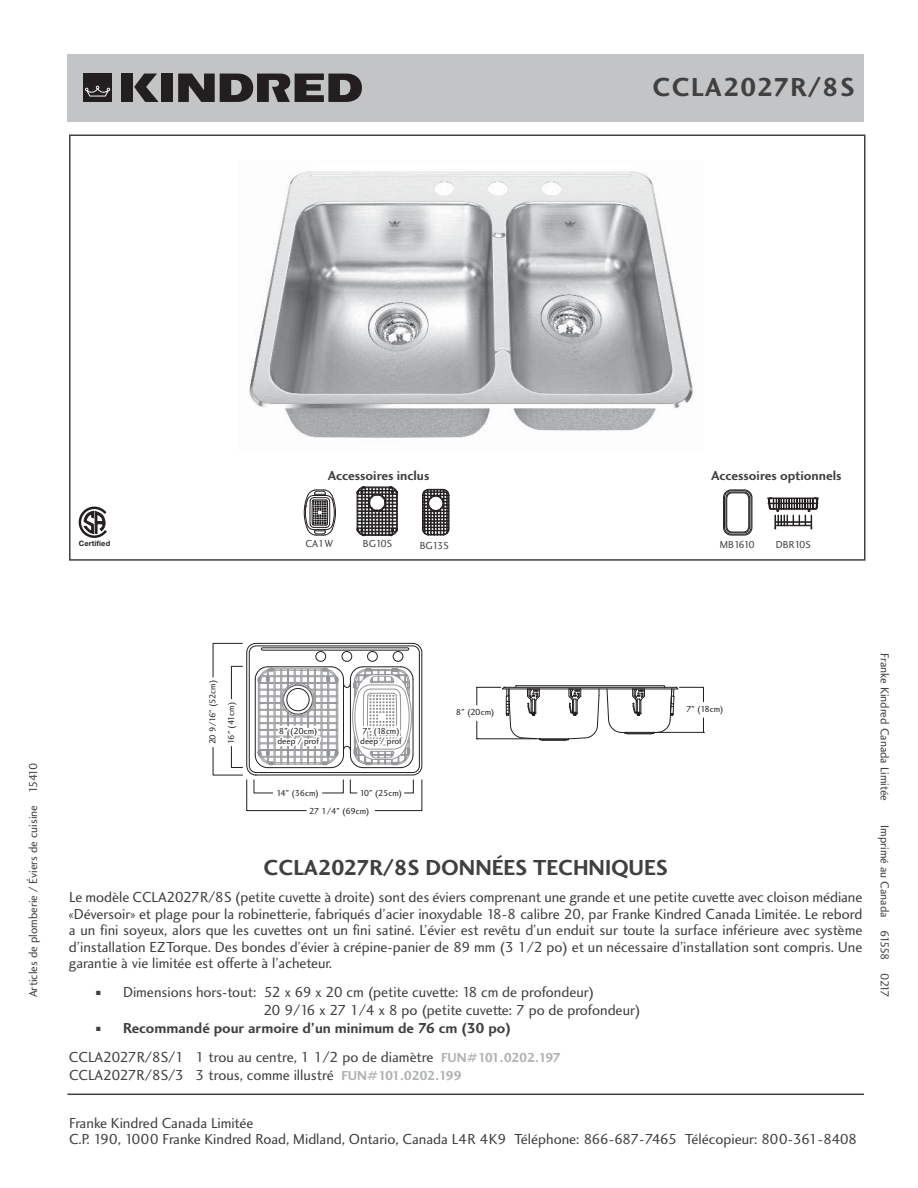
<style>
.page{position:relative;width:918px;height:1188px;background:#fff}
.page>*{position:absolute;margin:0;border:0;box-sizing:border-box;transform-origin:0 0}
.t1{font:27px "Charlotte Sans Bold Plain";letter-spacing:.05em;color:#404041}
.t2{font:22.5px "Charlotte Sans Bold Plain";color:#404041}
.t3{font:15px/16.5px "Charlotte Sans Book Plain";color:#404041}
.t4{font:15px "Charlotte Sans Bold Plain";color:#404041}
.t5{font:13.5px "Charlotte Sans Bold Plain";color:#404041}
.t6{font:12px "Charlotte Sans Book Plain";color:#404041}
.t7{font:10.5px "Charlotte Sans Book Plain";color:#404041}
.t8{font:9px/10.8px "Charlotte Sans Book Plain";color:#231f20}
.t9{font:700 7.5px "Helvetica Neue";letter-spacing:.02em;color:#231f20}
.s1{font-family:"Charlotte Sans Bold Plain";font-size:13.5px;color:#b0b2b4}
</style>
<div class="page">
<div style="left:68px;top:54px;width:796px;height:68px;background:#c2c4c6"></div>
<img style="left:249px;top:171px;width:445px;height:267px">
<div style="left:69px;top:135px;width:797px;height:426px;border:2px solid #404041"></div>
<hr style="left:67px;top:1094px;width:797px;height:1px;background:#404041">
<svg style="left:79px;top:507px;width:30px;height:54px"></svg>
<svg style="left:134px;top:74px;width:25px;height:28px"></svg>
<div style="left:161px;top:74px;width:12px;height:28px;background:#231f20"></div>
<svg style="left:178px;top:74px;width:184px;height:28px"></svg>
<div style="left:84px;top:74px;width:28px;height:28px;background:#231f20"></div>
<div style="left:121px;top:74px;width:12px;height:28px;background:#231f20"></div>
<svg style="left:85px;top:86px;width:25px;height:11px"></svg>
<hr style="left:502px;top:688px;width:176px;height:1px;background:#221e1f">
<hr style="left:504px;top:687px;width:172px;height:1px;background:#221e1f">
<hr style="left:516px;top:685px;width:148px;height:1px;background:#221e1f">
<svg style="left:476px;top:685px;width:124px;height:56px"></svg>
<svg style="left:606px;top:685px;width:98px;height:50px"></svg>
<svg style="left:212px;top:642px;width:211px;height:170px"></svg>
<svg style="left:357px;top:487px;width:41px;height:49px"></svg>
<hr style="left:449px;top:495px;width:1px;height:34px;background:#231f20">
<svg style="left:422px;top:489px;width:27px;height:47px"></svg>
<div style="left:428px;top:496px;width:15px;height:15px;border:1px solid #231f20;border-radius:50%"></div>
<svg style="left:304px;top:490px;width:32px;height:46px"></svg>
<div style="left:723px;top:490px;width:29px;height:45px;border:1px solid #231f20;border-radius:8px"></div>
<div style="left:724px;top:491px;width:27px;height:43px;border:1px solid #231f20;border-radius:7px"></div>
<div style="left:726px;top:492px;width:24px;height:41px;border:1px solid #231f20;border-radius:6px"></div>
<div style="left:727px;top:493px;width:22px;height:39px;border:1px solid #231f20;border-radius:6px"></div>
<svg style="left:767px;top:498px;width:51px;height:31px"></svg>
<h1 class="t1" style="left:653px;top:71px;width:204px">CCLA2027R/8S</h1>
<p class="t9" style="left:79px;top:541px;width:33px">Certified</p>
<p class="t5" style="left:328px;top:468px;width:103px">Accessoires inclus</p>
<p class="t5" style="left:711px;top:468px;width:132px">Accessoires optionnels</p>
<p class="t7" style="left:363px;top:540px;width:31px">BG10S</p>
<p class="t7" style="left:305px;top:540px;width:30px">CA1W</p>
<p class="t7" style="left:420px;top:541px;width:31px">BG13S</p>
<p class="t7" style="left:720px;top:540px;width:37px">MB1610</p>
<p class="t7" style="left:776px;top:540px;width:37px">DBR10S</p>
<p class="t6" style="left:28px;top:997px;width:236px;rotate:-90deg">Articles de plomberie / Éviers de cuisine 15410</p>
<p class="t8" style="left:208px;top:744px;width:66px;rotate:-90deg">20 9/16" (52cm)</p>
<p class="t8" style="left:227px;top:744px;width:43px;rotate:-90deg">16" (41cm)</p>
<p class="t8" style="left:278px;top:726px;width:43px">8" (20cm) deep / prof</p>
<p class="t8" style="left:360px;top:726px;width:43px">7" (18cm) deep / prof</p>
<p class="t8" style="left:276px;top:789px;width:44px">14" (36cm)</p>
<p class="t8" style="left:360px;top:789px;width:44px">10" (25cm)</p>
<p class="t8" style="left:309px;top:806px;width:62px">27 1/4" (69cm)</p>
<p class="t8" style="left:456px;top:708px;width:40px">8" (20cm)</p>
<p class="t8" style="left:686px;top:704px;width:39px">7" (18cm)</p>
<h2 class="t2" style="left:264px;top:854px;width:406px">CCLA2027R/8S DONNÉES TECHNIQUES</h2>
<p class="t3" style="left:69px;top:891px;width:795px;text-align:justify">Le modèle CCLA2027R/8S (petite cuvette à droite) sont des éviers comprenant une grande et une petite cuvette avec cloison médiane «Déversoir» et plage pour la robinetterie, fabriqués d’acier inoxydable 18-8 calibre 20, par Franke Kindred Canada Limitée. Le rebord a un fini soyeux, alors que les cuvettes ont un fini satiné. L’évier est revêtu d’un enduit sur toute la surface inférieure avec système d’installation EZTorque. Des bondes d’évier à crépine-panier de 89 mm (3 1/2 po) et un nécessaire d’installation sont compris. Une garantie à vie limitée est offerte à l’acheteur.</p>
<p class="t3" style="left:263px;top:985px;width:379px;line-height:18px;text-indent:-167px">■ Dimensions hors-tout: 52 x 69 x 20 cm (petite cuvette: 18 cm de profondeur)<br>20 9/16 x 27 1/4 x 8 po (petite cuvette: 7 po de profondeur)</p>
<p class="t4" style="left:96px;top:1019px;width:417px">■ Recommandé pour armoire d’un minimum de 76 cm (30 po)</p>
<p class="t3" style="left:69px;top:1049px;width:493px;line-height:18px">CCLA2027R/8S/1 1 trou au centre, 1 1/2 po de diamètre <span class="s1">FUN#101.0202.197<br></span>CCLA2027R/8S/3 3 trous, comme illustré <span class="s1">FUN#101.0202.199</span></p>
<p class="t3" style="left:69px;top:1116px;width:790px">Franke Kindred Canada Limitée<br>C.P. 190, 1000 Franke Kindred Road, Midland, Ontario, Canada L4R 4K9 Téléphone: 866-687-7465 Télécopieur: 800-361-8408</p>
<p class="t6" style="left:890px;top:653px;width:149px;rotate:90deg">Franke Kindred Canada Limitée</p>
<p class="t6" style="left:890px;top:825px;width:174px;rotate:90deg">Imprimé au Canada 61558 0217</p>
</div>
